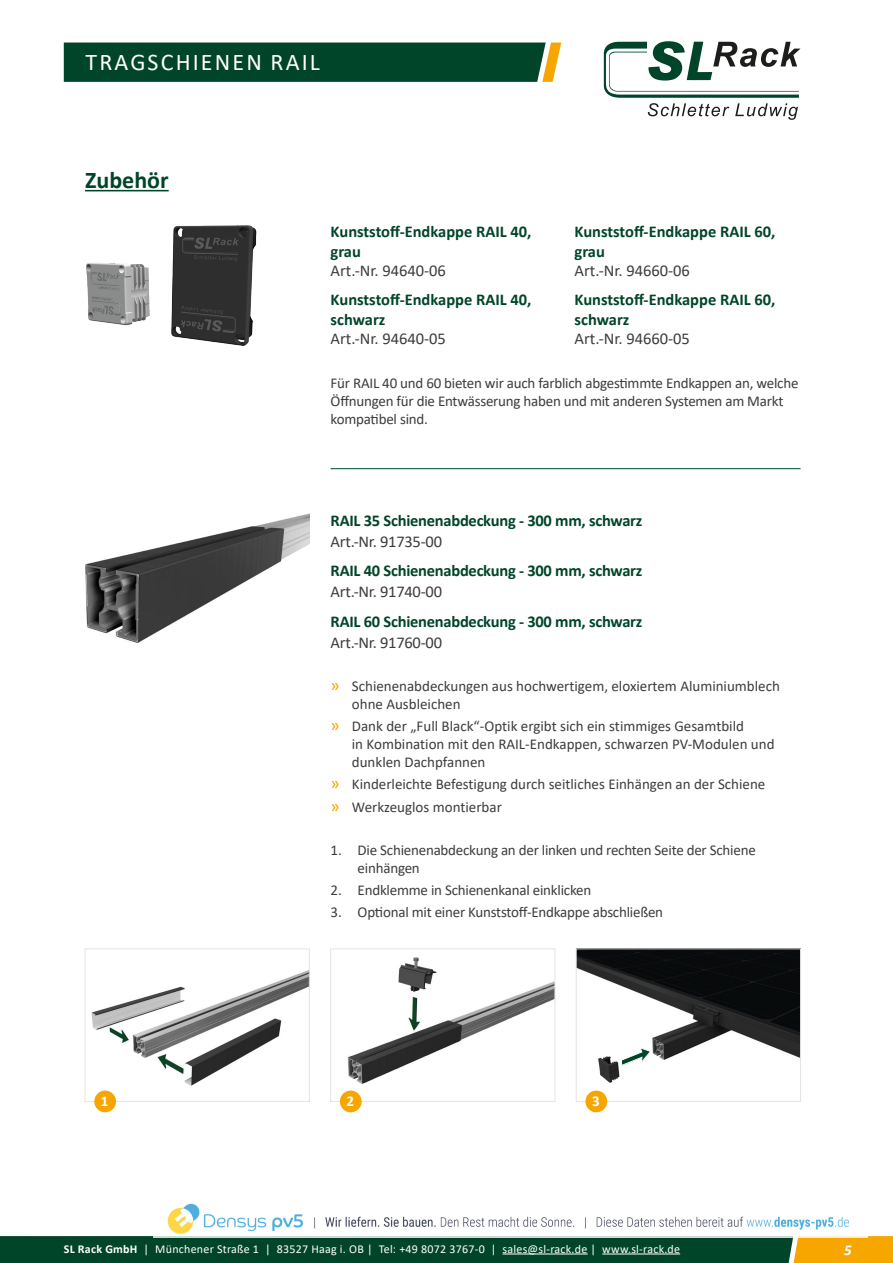
<style>
.page{position:relative;width:893px;height:1263px;background:#fff}
.page>*{position:absolute;margin:0;border:0;box-sizing:border-box;transform-origin:0 0}
.t1{font:24px "Calibri";letter-spacing:.09em;color:#fff}
.t2{font:700 24px "Calibri";color:#004529}
.t3{font:700 16.5px/19.8px "Calibri";letter-spacing:-.015em;color:#004529}
.t4{font:16.5px "Calibri";color:#3d3d3c}
.t5{font:15px/18px "Calibri";letter-spacing:-.015em;color:#3d3d3c}
.t6{font:700 15px "Calibri";color:#fff}
.t7{font:italic 700 15px "Calibri";color:#fff}
.t8{font:12px "Calibri";letter-spacing:.02em;color:#fff}
.s1{font-size:18px;color:#f7a600}
.s2{font-weight:700}
</style>
<div class="page">
<svg style="left:0;top:1236px;width:893px;height:27px;background:#23552b"></svg>
<hr style="left:503px;top:1253px;width:85px;height:1px;background:#fff">
<hr style="left:602px;top:1253px;width:78px;height:1px;background:#fff">
<div style="left:64px;top:43px;width:497px;height:39px;background:#004529"></div>
<svg style="left:604px;top:41px;width:196px;height:79px"></svg>
<img style="left:578px;top:951px;width:221px;height:147px">
<div style="left:576px;top:949px;width:225px;height:153px;border:1px solid #e4e4e3"></div>
<svg style="left:620px;top:1035px;width:32px;height:31px"></svg>
<img style="left:86px;top:263px;width:64px;height:63px">
<hr style="left:85px;top:190px;width:84px;height:1px;background:#004529">
<img style="left:171px;top:225px;width:86px;height:121px">
<hr style="left:331px;top:468px;width:469px;height:1px;background:#004529">
<img style="left:85px;top:513px;width:224px;height:130px">
<img style="left:91px;top:970px;width:217px;height:128px">
<div style="left:85px;top:949px;width:225px;height:153px;border:1px solid #e4e4e3"></div>
<img style="left:340px;top:957px;width:213px;height:141px">
<div style="left:330px;top:949px;width:225px;height:153px;border:1px solid #e4e4e3"></div>
<div style="left:94px;top:1090px;width:22px;height:22px;background:#f7a600;border-radius:50%"></div>
<div style="left:340px;top:1090px;width:22px;height:22px;background:#f7a600;border-radius:50%"></div>
<div style="left:585px;top:1090px;width:22px;height:22px;background:#f7a600;border-radius:50%"></div>
<img style="left:153px;top:1203px;width:714px;height:34px">
<h1 class="t1" style="left:86px;top:45px;width:236px">TRAGSCHIENEN RAIL</h1>
<p class="t2" style="left:85px;top:163px;width:85px">Zubehör</p>
<p class="t3" style="left:331px;top:221px;width:202px">Kunststoff-Endkappe RAIL 40, grau</p>
<p class="t4" style="left:331px;top:259px;width:117px">Art.-Nr. 94640-06</p>
<p class="t3" style="left:331px;top:289px;width:202px">Kunststoff-Endkappe RAIL 40, schwarz</p>
<p class="t4" style="left:331px;top:327px;width:117px">Art.-Nr. 94640-05</p>
<p class="t3" style="left:575px;top:221px;width:202px">Kunststoff-Endkappe RAIL 60, grau</p>
<p class="t4" style="left:575px;top:259px;width:117px">Art.-Nr. 94660-06</p>
<p class="t3" style="left:575px;top:289px;width:202px">Kunststoff-Endkappe RAIL 60, schwarz</p>
<p class="t4" style="left:575px;top:327px;width:117px">Art.-Nr. 94660-05</p>
<p class="t5" style="left:331px;top:374px;width:469px">Für RAIL 40 und 60 bieten wir auch farblich abgestimmte Endkappen an, welche<br>Öffnungen für die Entwässerung haben und mit anderen Systemen am Markt kompatibel sind.</p>
<p class="t3" style="left:331px;top:510px;width:313px">RAIL 35 Schienenabdeckung - 300 mm, schwarz</p>
<p class="t4" style="left:331px;top:530px;width:113px">Art.-Nr. 91735-00</p>
<p class="t3" style="left:331px;top:560px;width:313px">RAIL 40 Schienenabdeckung - 300 mm, schwarz</p>
<p class="t4" style="left:331px;top:580px;width:113px">Art.-Nr. 91740-00</p>
<p class="t3" style="left:331px;top:611px;width:313px">RAIL 60 Schienenabdeckung - 300 mm, schwarz</p>
<p class="t4" style="left:331px;top:631px;width:113px">Art.-Nr. 91760-00</p>
<p class="t5" style="left:352px;top:676px;width:430px;text-indent:-21px"><span class="s1">»</span> Schienenabdeckungen aus hochwertigem, eloxiertem Aluminiumblech ohne Ausbleichen</p>
<p class="t5" style="left:352px;top:717px;width:424px;text-indent:-21px"><span class="s1">»</span> Dank der „Full Black“-Optik ergibt sich ein stimmiges Gesamtbild<br>in Kombination mit den RAIL-Endkappen, schwarzen PV-Modulen und dunklen Dachpfannen</p>
<p class="t5" style="left:331px;top:775px;width:436px"><span class="s1">»</span> Kinderleichte Befestigung durch seitliches Einhängen an der Schiene</p>
<p class="t5" style="left:331px;top:797px;width:173px"><span class="s1">»</span> Werkzeuglos montierbar</p>
<p class="t5" style="left:358px;top:840px;width:400px;text-indent:-27px">1. Die Schienenabdeckung an der linken und rechten Seite der Schiene einhängen</p>
<p class="t5" style="left:331px;top:880px;width:262px">2. Endklemme in Schienenkanal einklicken</p>
<p class="t5" style="left:331px;top:903px;width:334px">3. Optional mit einer Kunststoff-Endkappe abschließen</p>
<p class="t6" style="left:101px;top:1090px;width:9px">1</p>
<p class="t6" style="left:346px;top:1090px;width:9px">2</p>
<p class="t6" style="left:592px;top:1090px;width:9px">3</p>
<p class="t8" style="left:64px;top:1240px;width:618px"><span class="s2">SL Rack GmbH</span> | Münchener Straße 1 | 83527 Haag i. OB | Tel: +49 8072 3767-0 | sales@sl-rack.de | www.sl-rack.de</p>
<p class="t7" style="left:844px;top:1239px;width:9px">5</p>
</div>
